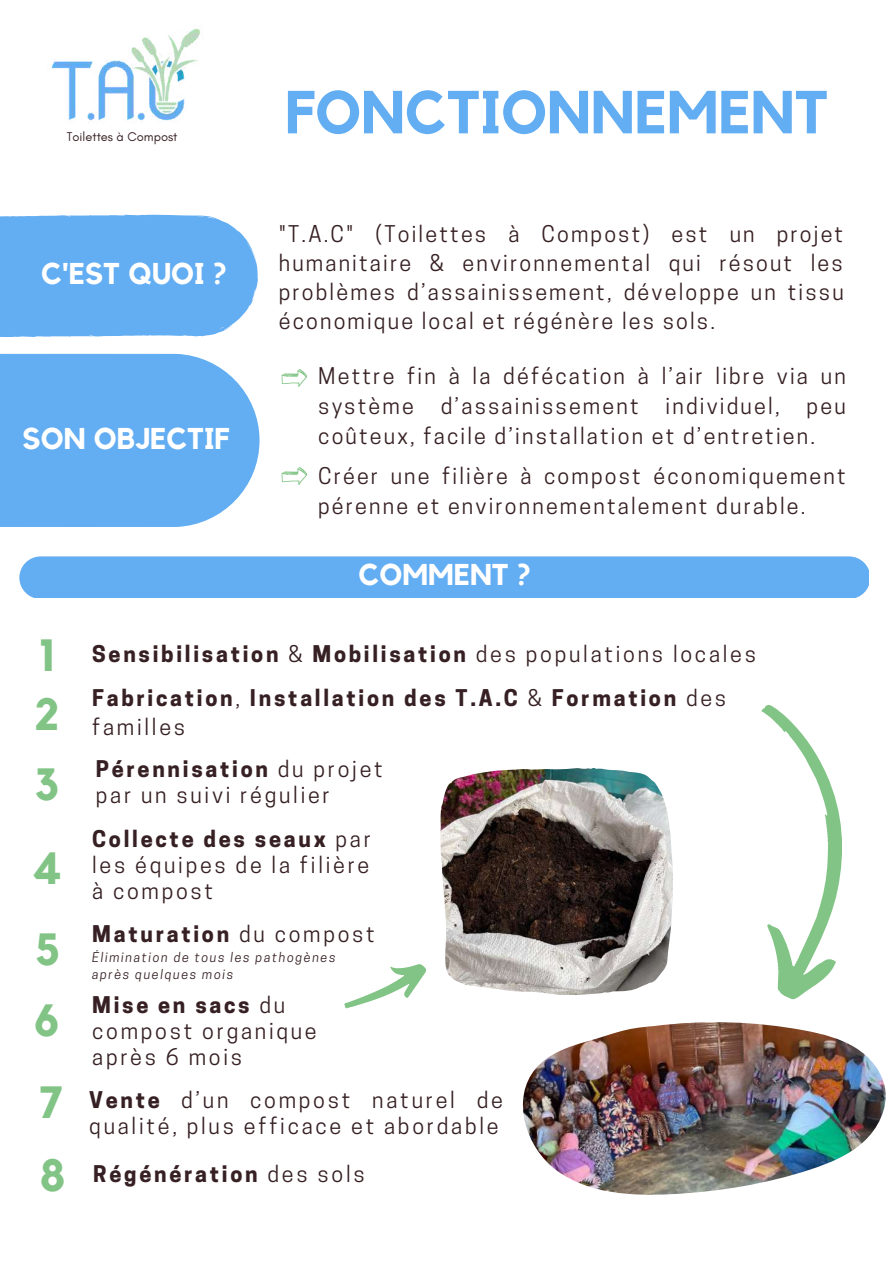
<style>
.page{position:relative;width:893px;height:1264px;background:#fff}
.page>*{position:absolute;margin:0;border:0;box-sizing:border-box;transform-origin:0 0}
.t1{font:700 60px "Kollektif";color:#63adf2}
.t2{font:700 45px "Kollektif";color:#81c485}
.t3{font:700 30px "Kollektif";color:#fff}
.t4{font:21.6px/30px "Cooper Hewitt";letter-spacing:.1em;color:#362023;text-align:justify}
.t5{font:21.6px/25.8px "Cooper Hewitt";letter-spacing:.125em;color:#362023}
.t6{font:700 21.6px/29.2px "Cooper Hewitt";letter-spacing:.125em;color:#362023}
.t7{font:12.9px "Glacial Indifference";color:#362023}
.t8{font:italic 12.6px/16.8px "Cooper Hewitt";letter-spacing:.125em;color:#362023}
.s1{font-weight:400}
.s2{font-weight:700}
.s3{font-family:"Kollektif";font-weight:700;font-size:45px;color:#81c485}
.s4{font-family:"Kollektif";font-size:45px;color:#81c485}
</style>
<div class="page">
<svg style="left:0;top:215px;width:258px;height:122px;background:#6cb2f2"></svg>
<svg style="left:0;top:354px;width:259px;height:173px;background:#6db2f2"></svg>
<svg style="left:281px;top:369px;width:26px;height:18px"></svg>
<svg style="left:281px;top:467px;width:26px;height:18px"></svg>
<div style="left:19px;top:556px;width:849px;height:42px;background:#63adf2;border-radius:21px"></div>
<img style="left:51px;top:28px;width:149px;height:95px">
<img style="left:440px;top:768px;width:232px;height:226px">
<svg style="left:344px;top:964px;width:83px;height:45px"></svg>
<img style="left:522px;top:1022px;width:364px;height:173px">
<svg style="left:761px;top:705px;width:81px;height:295px"></svg>
<p class="t7" style="left:67px;top:129px;width:112px">Toilettes à Compost</p>
<h3 class="t3" style="left:41px;top:260px;width:187px">C'EST QUOI ?</h3>
<h3 class="t3" style="left:22px;top:424px;width:209px">SON OBJECTIF</h3>
<h1 class="t1" style="left:285px;top:85px;width:544px">FONCTIONNEMENT</h1>
<p class="t4" style="left:279px;top:222px;width:566px;line-height:29.2px">"T.A.C" (Toilettes à Compost) est un projet humanitaire &amp; environnemental qui résout les problèmes d’assainissement, développe un tissu économique local et régénère les sols.</p>
<p class="t4" style="left:318px;top:364px;width:529px">Mettre fin à la défécation à l’air libre via un système d’assainissement individuel, peu coûteux, facile d’installation et d’entretien.</p>
<p class="t4" style="left:318px;top:464px;width:529px">Créer une filière à compost économiquement pérenne et environnementalement durable.</p>
<h3 class="t3" style="left:358px;top:561px;width:174px">COMMENT ?</h3>
<h2 class="t2" style="left:39px;top:634px;width:18px">1</h2>
<p class="t6" style="left:34px;top:686px;width:693px;text-indent:58px">Fabrication<span class="s1">,</span> Installation des T.A.C <span class="s1">&amp;</span> Formation <span class="s1">des<br></span><sup>2</sup> <span class="s1">familles</span></p>
<p class="t5" style="left:34px;top:758px;width:350px;text-indent:61px"><span class="s2">Pérennisation</span> du projet<br><span class="s3">3</span> par un suivi régulier</p>
<p class="t6" style="left:92px;top:827px;width:280px">Collecte des seaux <span class="s1">par</span></p>
<p class="t5" style="left:92px;top:854px;width:279px">les équipes de la filière</p>
<p class="t6" style="left:92px;top:642px;width:665px">Sensibilisation <span class="s1">&amp;</span> Mobilisation <span class="s1">des populations locales</span></p>
<p class="t5" style="left:31px;top:880px;width:183px"><sup>4</sup> à compost</p>
<h2 class="t2" style="left:35px;top:928px;width:27px">5</h2>
<h2 class="t2" style="left:34px;top:999px;width:28px">6</h2>
<p class="t6" style="left:92px;top:921px;width:284px">Maturation <span class="s1">du compost</span></p>
<p class="t8" style="left:92px;top:950px;width:245px">Élimination de tous les pathogènes après quelques mois</p>
<p class="t5" style="left:92px;top:994px;width:226px"><span class="s2">Mise en sacs</span> du compost organique après 6 mois</p>
<p class="t5" style="left:39px;top:1089px;width:465px;text-align:right"><span class="s3">7</span> <span class="s2">Vente</span> d’un compost naturel de qualité, plus efficace et abordable</p>
<p class="t6" style="left:40px;top:1161px;width:326px"><span class="s4">8</span> Régénération <span class="s1">des sols</span></p>
</div>
